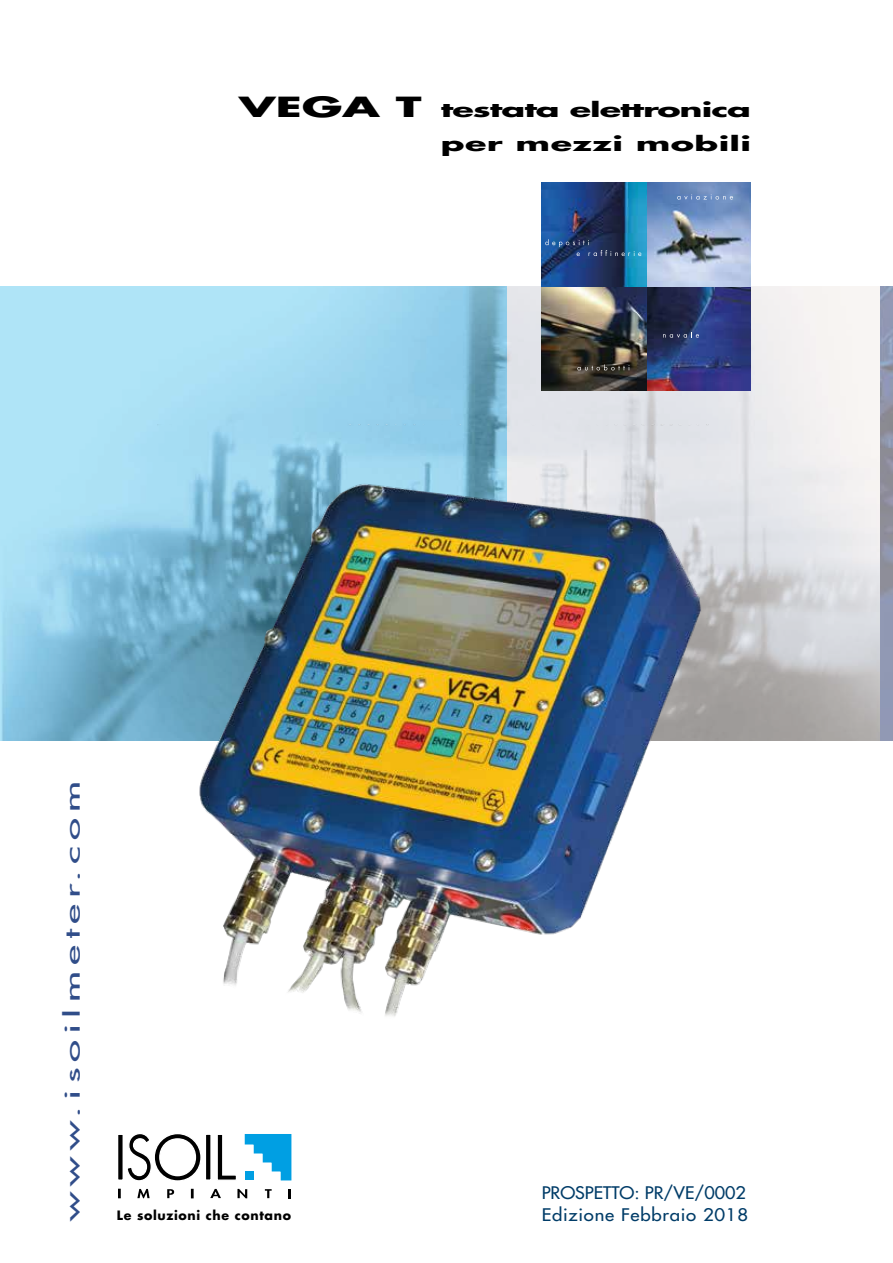
<style>
.page{position:relative;width:893px;height:1263px;background:#fff}
.page>*{position:absolute;margin:0;border:0;box-sizing:border-box;transform-origin:0 0}
.t1{font:20.25px "Futura";letter-spacing:.15em;color:#304d89;scale:2 1}
.t2{font:700 19.5px/34.5px "Futura Std";letter-spacing:-.03em;color:#000;text-align:right;scale:1.8 1}
.t3{font:16.95px "Futura";color:#003c68;scale:1.06 1}
.t4{font:16.95px "Futura";letter-spacing:.04em;color:#003c68;scale:1.1 1}
.t5{font:700 12.6px "Futura";letter-spacing:.05em;color:#000}
.s1{font-size:27px}
</style>
<div class="page">
<svg style="left:507px;top:287px;width:386px;height:454px"></svg>
<svg style="left:0;top:287px;width:507px;height:454px;background:#9ad2ea"></svg>
<img style="left:542px;top:182px;width:208px;height:209px">
<svg style="left:577px;top:364px;width:53px;height:6px"></svg>
<svg style="left:545px;top:239px;width:96px;height:17px;background:#284f7c"></svg>
<svg style="left:677px;top:194px;width:56px;height:6px"></svg>
<svg style="left:663px;top:332px;width:36px;height:6px"></svg>
<img style="left:157px;top:424px;width:609px;height:593px">
<svg style="left:217px;top:1135px;width:19px;height:45px"></svg>
<div style="left:205px;top:1134px;width:6px;height:46px;background:#000"></div>
<div style="left:205px;top:1133px;width:7px;height:48px;border:1px solid #fff"></div>
<svg style="left:127px;top:1134px;width:74px;height:47px"></svg>
<svg style="left:244px;top:1134px;width:48px;height:47px"></svg>
<div style="left:118px;top:1134px;width:5px;height:46px;background:#000"></div>
<div style="left:117px;top:1133px;width:7px;height:48px;border:1px solid #fff"></div>
<svg style="left:118px;top:1189px;width:2px;height:9px"></svg>
<svg style="left:191px;top:1189px;width:2px;height:9px"></svg>
<svg style="left:137px;top:1189px;width:13px;height:9px"></svg>
<svg style="left:167px;top:1189px;width:7px;height:9px"></svg>
<svg style="left:210px;top:1189px;width:11px;height:9px"></svg>
<svg style="left:237px;top:1189px;width:10px;height:9px"></svg>
<svg style="left:265px;top:1189px;width:7px;height:9px"></svg>
<svg style="left:288px;top:1189px;width:3px;height:9px"></svg>
<p class="t2" style="left:239px;top:92px;width:286px"><span class="s1">VEGA T</span> testata elettronica per mezzi mobili</p>
<p class="t1" style="left:59px;top:1221px;width:221px;rotate:-90deg">www.isoilmeter.com</p>
<p class="t3" style="left:542px;top:1182px;width:194px">PROSPETTO: PR/VE/0002</p>
<p class="t5" style="left:117px;top:1207px;width:176px">Le soluzioni che contano</p>
<p class="t4" style="left:542px;top:1203px;width:189px">Edizione Febbraio 2018</p>
</div>
